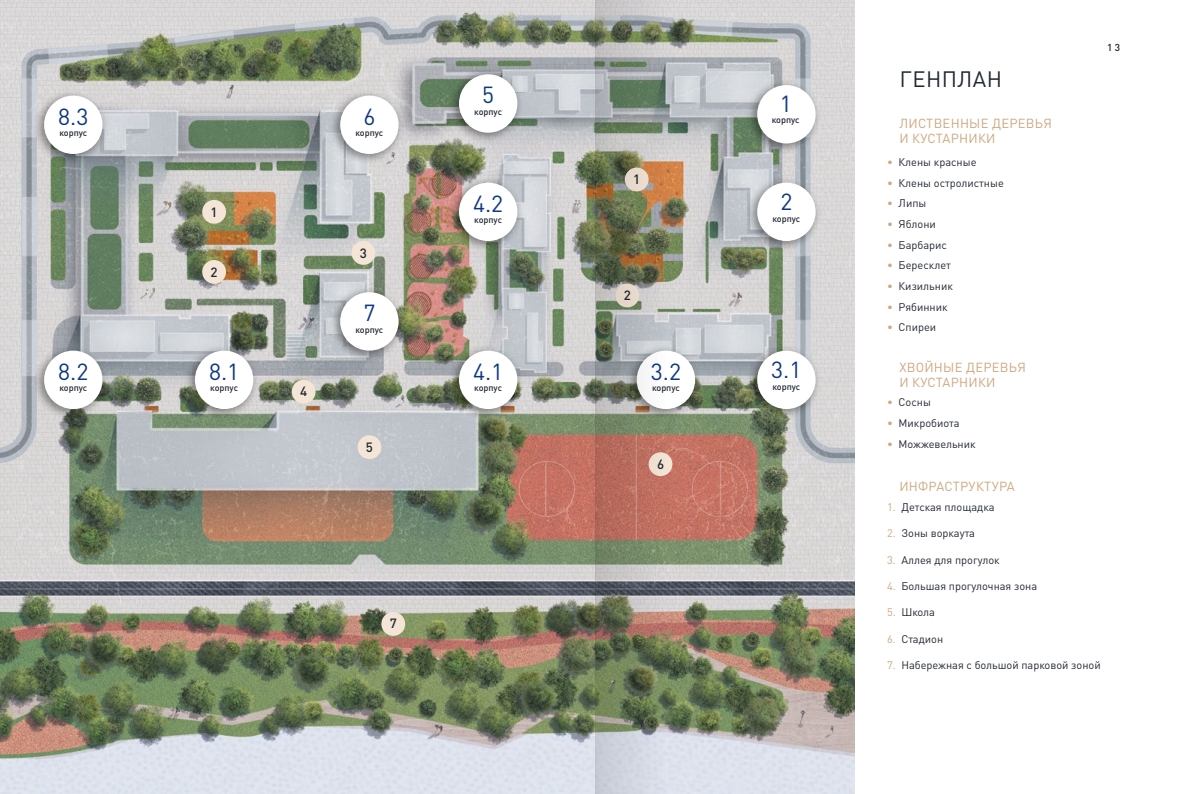
<style>
.page{position:relative;width:1191px;height:794px;background:#fff}
.page>*{position:absolute;margin:0;border:0;box-sizing:border-box;transform-origin:0 0}
.t1{font:23px "DIN Pro";color:#0e3882}
.t2{font:22px "DIN Pro";letter-spacing:.02em;color:#212832}
.t3{font:500 13.3px "DIN Pro";color:#212832}
.t4{font:13px/15px "DIN Pro";letter-spacing:.02em;color:#cda87f}
.t5{font:11px "DIN Pro";color:#212832}
.t6{font:500 10px "DIN Pro";color:#212832}
.t7{font:500 9px "DIN Pro";letter-spacing:-.005em;color:#212832}
.s1{color:#cda87f}
</style>
<div class="page">
<img style="left:0;top:0;width:854px;height:794px">
<div style="left:202px;top:200px;width:24px;height:24px;background:#f4e5d6;border-radius:50%"></div>
<div style="left:202px;top:260px;width:24px;height:24px;background:#f4e5d6;border-radius:50%"></div>
<div style="left:351px;top:241px;width:24px;height:24px;background:#f4e5d6;border-radius:50%"></div>
<div style="left:292px;top:380px;width:23px;height:24px;background:#f4e5d6;border-radius:50%"></div>
<div style="left:357px;top:435px;width:24px;height:24px;background:#f4e5d6;border-radius:50%"></div>
<div style="left:381px;top:612px;width:24px;height:24px;background:#f4e5d6;border-radius:50%"></div>
<div style="left:648px;top:452px;width:24px;height:24px;background:#f4e5d6;border-radius:50%"></div>
<div style="left:745px;top:79px;width:76px;height:76px;background:#000;opacity:.41"></div>
<div style="left:757px;top:85px;width:58px;height:58px;background:#fff;border-radius:50%"></div>
<div style="left:745px;top:176px;width:76px;height:77px;background:#000;opacity:.41"></div>
<div style="left:757px;top:183px;width:58px;height:58px;background:#fff;border-radius:50%"></div>
<div style="left:745px;top:344px;width:76px;height:76px;background:#000;opacity:.41"></div>
<div style="left:757px;top:350px;width:58px;height:59px;background:#fff;border-radius:50%"></div>
<div style="left:625px;top:344px;width:76px;height:76px;background:#000;opacity:.41"></div>
<div style="left:636px;top:350px;width:59px;height:59px;background:#fff;border-radius:50%"></div>
<div style="left:447px;top:344px;width:76px;height:76px;background:#000;opacity:.41"></div>
<div style="left:459px;top:350px;width:58px;height:59px;background:#fff;border-radius:50%"></div>
<div style="left:447px;top:176px;width:76px;height:77px;background:#000;opacity:.41"></div>
<div style="left:459px;top:183px;width:58px;height:58px;background:#fff;border-radius:50%"></div>
<div style="left:447px;top:68px;width:76px;height:76px;background:#000;opacity:.41"></div>
<div style="left:459px;top:74px;width:58px;height:59px;background:#fff;border-radius:50%"></div>
<div style="left:328px;top:286px;width:77px;height:76px;background:#000;opacity:.41"></div>
<div style="left:340px;top:292px;width:58px;height:58px;background:#fff;border-radius:50%"></div>
<div style="left:328px;top:89px;width:77px;height:76px;background:#000;opacity:.41"></div>
<div style="left:340px;top:96px;width:58px;height:58px;background:#fff;border-radius:50%"></div>
<div style="left:32px;top:89px;width:77px;height:76px;background:#000;opacity:.41"></div>
<div style="left:44px;top:96px;width:58px;height:58px;background:#fff;border-radius:50%"></div>
<div style="left:32px;top:344px;width:77px;height:76px;background:#000;opacity:.41"></div>
<div style="left:44px;top:350px;width:58px;height:59px;background:#fff;border-radius:50%"></div>
<div style="left:183px;top:344px;width:76px;height:76px;background:#000;opacity:.41"></div>
<div style="left:195px;top:350px;width:58px;height:59px;background:#fff;border-radius:50%"></div>
<img style="left:595px;top:0;width:70px;height:794px">
<h1 class="t1" style="left:58px;top:98px;width:32px">8.3</h1>
<p class="t7" style="left:59px;top:125px;width:29px">корпус</p>
<h1 class="t1" style="left:58px;top:353px;width:32px">8.2</h1>
<p class="t7" style="left:59px;top:380px;width:29px">корпус</p>
<p class="t3" style="left:211px;top:201px;width:9px">1</p>
<p class="t3" style="left:211px;top:261px;width:9px">2</p>
<h1 class="t1" style="left:209px;top:353px;width:32px">8.1</h1>
<p class="t7" style="left:210px;top:380px;width:29px">корпус</p>
<p class="t3" style="left:300px;top:381px;width:9px">4</p>
<h1 class="t1" style="left:363px;top:98px;width:14px">6</h1>
<p class="t7" style="left:355px;top:125px;width:29px">корпус</p>
<p class="t3" style="left:360px;top:242px;width:9px">3</p>
<h1 class="t1" style="left:363px;top:295px;width:14px">7</h1>
<p class="t7" style="left:355px;top:322px;width:29px">корпус</p>
<p class="t3" style="left:366px;top:436px;width:9px">5</p>
<p class="t3" style="left:390px;top:613px;width:9px">7</p>
<h1 class="t1" style="left:482px;top:77px;width:14px">5</h1>
<p class="t7" style="left:474px;top:104px;width:29px">корпус</p>
<h1 class="t1" style="left:473px;top:185px;width:32px">4.2</h1>
<p class="t7" style="left:474px;top:212px;width:29px">корпус</p>
<h1 class="t1" style="left:473px;top:353px;width:32px">4.1</h1>
<p class="t7" style="left:474px;top:380px;width:29px">корпус</p>
<p class="t3" style="left:633px;top:169px;width:9px">1</p>
<p class="t3" style="left:623px;top:284px;width:9px">2</p>
<h1 class="t1" style="left:651px;top:353px;width:32px">3.2</h1>
<p class="t7" style="left:652px;top:380px;width:29px">корпус</p>
<p class="t3" style="left:657px;top:453px;width:9px">6</p>
<h1 class="t1" style="left:779px;top:86px;width:14px">1</h1>
<p class="t7" style="left:772px;top:113px;width:29px">корпус</p>
<h1 class="t1" style="left:780px;top:184px;width:14px">2</h1>
<p class="t7" style="left:772px;top:211px;width:29px">корпус</p>
<h1 class="t1" style="left:771px;top:352px;width:32px">3.1</h1>
<p class="t7" style="left:772px;top:379px;width:29px">корпус</p>
<h2 class="t2" style="left:899px;top:61px;width:104px">ГЕНПЛАН</h2>
<p class="t4" style="left:899px;top:115px;width:154px">ЛИСТВЕННЫЕ ДЕРЕВЬЯ<br>И КУСТАРНИКИ</p>
<p class="t5" style="left:887px;top:153px;width:91px"><span class="s1">•</span> Клены красные</p>
<p class="t5" style="left:887px;top:174px;width:118px"><span class="s1">•</span> Клены остролистные</p>
<p class="t5" style="left:887px;top:195px;width:41px"><span class="s1">•</span> Липы</p>
<p class="t5" style="left:887px;top:215px;width:50px"><span class="s1">•</span> Яблони</p>
<p class="t5" style="left:887px;top:236px;width:61px"><span class="s1">•</span> Барбарис</p>
<p class="t5" style="left:887px;top:257px;width:65px"><span class="s1">•</span> Бересклет</p>
<p class="t5" style="left:887px;top:277px;width:67px"><span class="s1">•</span> Кизильник</p>
<p class="t5" style="left:887px;top:298px;width:62px"><span class="s1">•</span> Рябинник</p>
<p class="t5" style="left:887px;top:319px;width:50px"><span class="s1">•</span> Спиреи</p>
<p class="t4" style="left:899px;top:358px;width:128px">ХВОЙНЫЕ ДЕРЕВЬЯ<br>И КУСТАРНИКИ</p>
<p class="t5" style="left:887px;top:394px;width:45px"><span class="s1">•</span> Сосны</p>
<p class="t5" style="left:887px;top:414px;width:74px"><span class="s1">•</span> Микробиота</p>
<p class="t5" style="left:887px;top:435px;width:90px"><span class="s1">•</span> Можжевельник</p>
<p class="t6" style="left:1107px;top:39px;width:15px">13</p>
<p class="t4" style="left:899px;top:477px;width:117px">ИНФРАСТРУКТУРА</p>
<p class="t5" style="left:887px;top:498px;width:109px"><span class="s1">1.</span> Детская площадка</p>
<p class="t5" style="left:887px;top:524px;width:89px"><span class="s1">2.</span> Зоны воркаута</p>
<p class="t5" style="left:887px;top:551px;width:114px"><span class="s1">3.</span> Аллея для прогулок</p>
<p class="t5" style="left:887px;top:577px;width:151px"><span class="s1">4.</span> Большая прогулочная зона</p>
<p class="t5" style="left:887px;top:603px;width:49px"><span class="s1">5.</span> Школа</p>
<p class="t5" style="left:887px;top:630px;width:57px"><span class="s1">6.</span> Стадион</p>
<p class="t5" style="left:887px;top:656px;width:215px"><span class="s1">7.</span> Набережная с большой парковой зоной</p>
</div>
